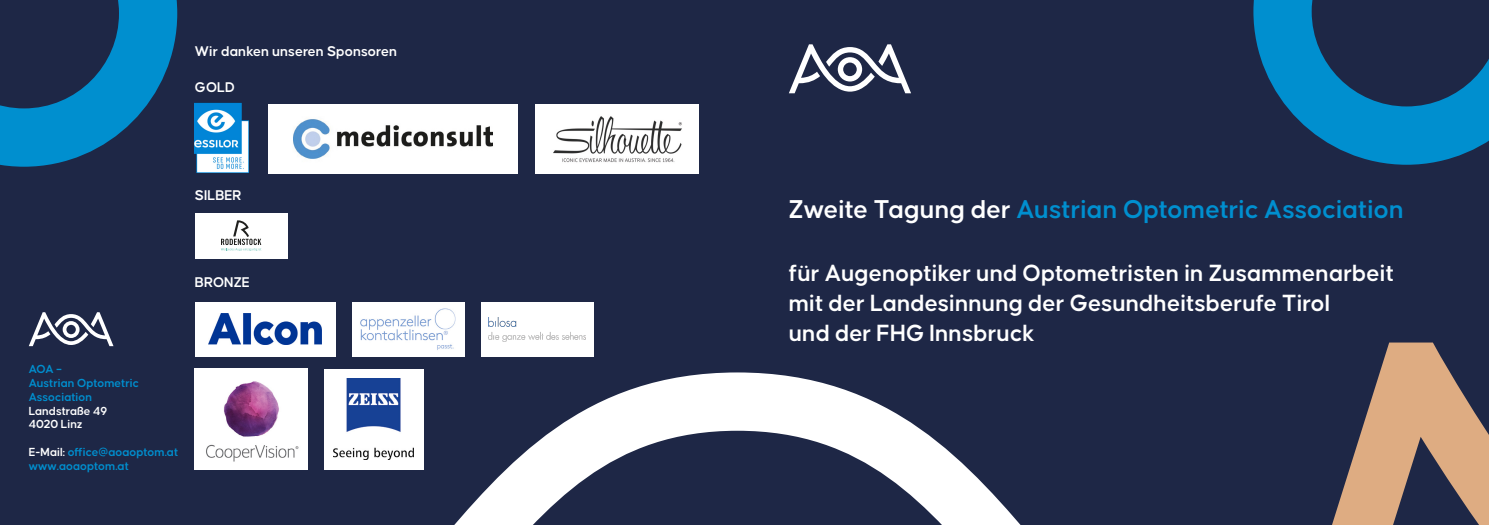
<style>
.page{position:relative;width:1489px;height:525px;background:#fff}
.page>*{position:absolute;margin:0;border:0;box-sizing:border-box;transform-origin:0 0}
.t1{font:600 27.5px "Causten";color:#008fcf}
.t2{font:600 25px/30px "Causten";color:#fff}
.t3{font:600 15px "Causten";color:#fff}
.t4{font:600 12.5px/13.8px "Causten";color:#008fcf}
.t5{font:600 12.5px/13.8px "Causten";color:#fff}
.s1{color:#fff}
</style>
<div class="page">
<div style="left:0;top:0;width:1488px;height:524px;background:#1e2746"></div>
<svg style="left:1253px;top:0;width:235px;height:165px"></svg>
<svg style="left:418px;top:372px;width:602px;height:152px"></svg>
<svg style="left:0;top:0;width:177px;height:167px"></svg>
<svg style="left:1332px;top:342px;width:156px;height:182px;fill:#deac82"></svg>
<svg style="left:789px;top:44px;width:122px;height:49px"></svg>
<svg style="left:29px;top:312px;width:84px;height:34px"></svg>
<img style="left:195px;top:102px;width:54px;height:71px">
<img style="left:268px;top:104px;width:249px;height:69px">
<div style="left:535px;top:104px;width:164px;height:69px;background:#fff"></div>
<img style="left:553px;top:116px;width:129px;height:47px">
<div style="left:195px;top:213px;width:92px;height:45px;background:#fff"></div>
<svg style="left:221px;top:220px;width:40px;height:31px"></svg>
<div style="left:195px;top:302px;width:140px;height:54px;background:#fff"></div>
<img style="left:209px;top:313px;width:113px;height:31px">
<div style="left:351px;top:302px;width:113px;height:54px;background:#fff"></div>
<img style="left:360px;top:308px;width:96px;height:42px">
<div style="left:480px;top:302px;width:113px;height:54px;background:#fff"></div>
<img style="left:488px;top:317px;width:97px;height:24px">
<img style="left:195px;top:369px;width:113px;height:100px">
<div style="left:324px;top:369px;width:99px;height:100px;background:#fff"></div>
<img style="left:333px;top:378px;width:80px;height:81px">
<p class="t3" style="left:195px;top:43px;width:204px">Wir danken unseren Sponsoren</p>
<p class="t3" style="left:195px;top:79px;width:41px">GOLD</p>
<p class="t3" style="left:195px;top:187px;width:48px">SILBER</p>
<p class="t3" style="left:195px;top:274px;width:56px">BRONZE</p>
<p class="t4" style="left:29px;top:362px;width:112px">AOA –<br>Austrian Optometric<br>Association</p>
<p class="t5" style="left:29px;top:403px;width:80px">Landstraße 49<br>4020 Linz</p>
<p class="t4" style="left:29px;top:444px;width:151px"><span class="s1">E-Mail:</span> office@aoaoptom.at www.aoaoptom.at</p>
<p class="t1" style="left:788px;top:194px;width:616px"><span class="s1">Zweite Tagung der</span> Austrian Optometric Association</p>
<p class="t2" style="left:788px;top:258px;width:606px">für Augenoptiker und Optometristen in Zusammenarbeit mit der Landesinnung der Gesundheitsberufe Tirol<br>und der FHG Innsbruck</p>
</div>
